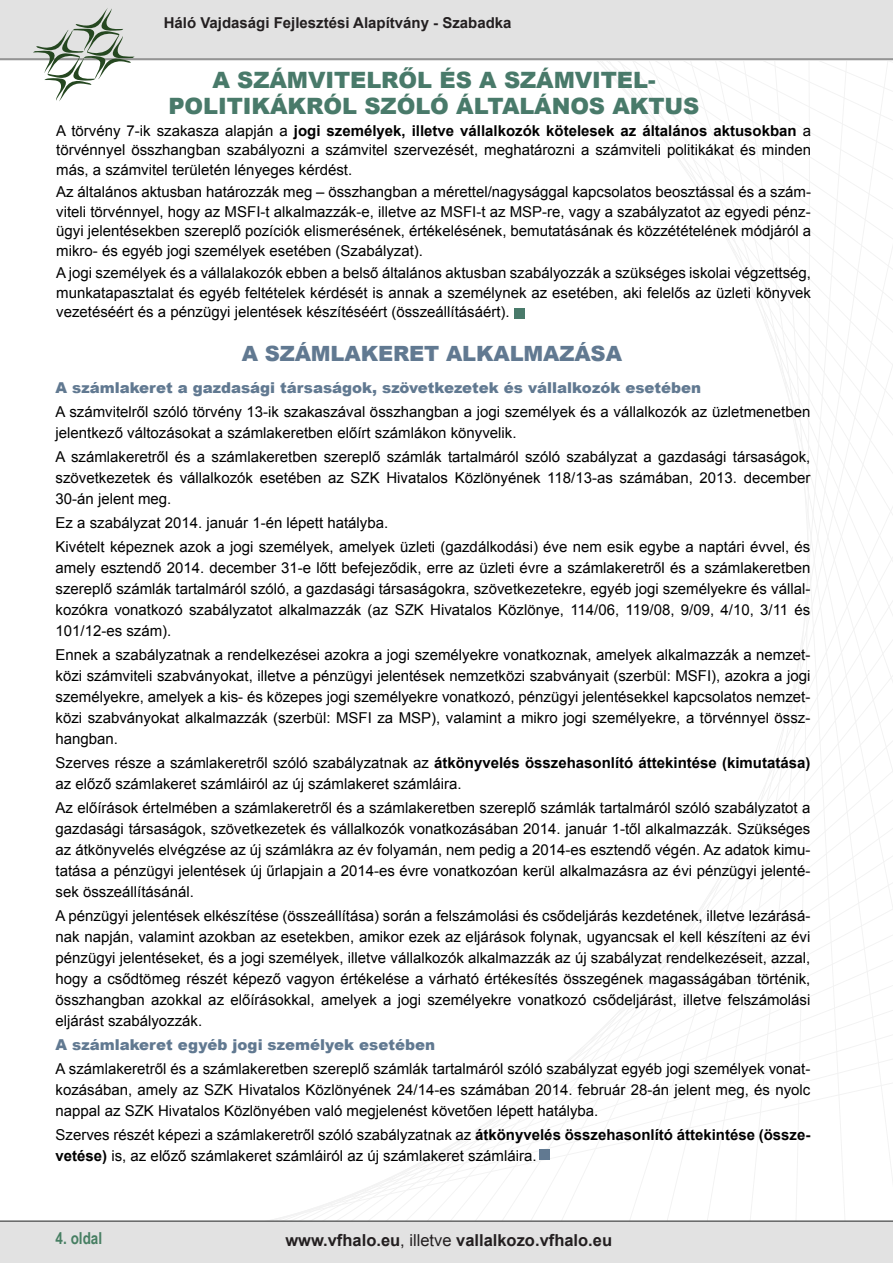
<style>
.page{position:relative;width:893px;height:1263px;background:#fff}
.page>*{position:absolute;margin:0;border:0;box-sizing:border-box;transform-origin:0 0}
.t1{font:900 22.5px/25.5px "Arial";letter-spacing:-.005em;color:#497a6a;text-align:center}
.t2{font:900 21px "Arial";letter-spacing:-.005em;color:#617991}
.t3{font:700 16.5px "Arial";color:#231f20}
.t4{font:700 16.5px "Arial Narrow";color:#477f63}
.t5{font:15px/21px "Arial";color:#000;text-align:justify}
.t6{font:900 15px "Arial";color:#617991}
.t7{font:700 15px "Arial";color:#231f20}
.s1{font-weight:700}
.s2{font-weight:400}
</style>
<div class="page">
<svg style="left:524px;top:101px;width:369px;height:994px"></svg>
<div style="left:0;top:1221px;width:893px;height:42px;background:#e2e2e2"></div>
<hr style="left:0;top:58px;width:893px;height:2px;background:#848484">
<svg style="left:2px;top:0;width:891px;height:101px"></svg>
<hr style="left:0;top:1220px;width:893px;height:2px;background:#636464">
<div style="left:514px;top:308px;width:10px;height:11px;background:#497a6a"></div>
<div style="left:540px;top:1149px;width:10px;height:11px;background:#617991"></div>
<p class="t7" style="left:164px;top:13px;width:349px">Háló Vajdasági Fejlesztési Alapítvány - Szabadka</p>
<h1 class="t1" style="left:168px;top:67px;width:533px">A SZÁMVITELRŐL ÉS A SZÁMVITEL-<br>POLITIKÁKRÓL SZÓLÓ ÁLTALÁNOS AKTUS</h1>
<p class="t5" style="left:56px;top:121px;width:756px;line-height:19.5px">A törvény 7-ik szakasza alapján a <span class="s1">jogi személyek, illetve vállalkozók kötelesek az általános aktusokban</span> a törvénnyel összhangban szabályozni a számvitel szervezését, meghatározni a számviteli politikákat és minden más, a számvitel területén lényeges kérdést.</p>
<p class="t5" style="left:56px;top:182px;width:756px;line-height:19.5px">Az általános aktusban határozzák meg – összhangban a mérettel/nagysággal kapcsolatos beosztással és a szám&shy;viteli törvénnyel, hogy az MSFI-t alkalmazzák-e, illetve az MSFI-t az MSP-re, vagy a szabályzatot az egyedi pénz&shy;ügyi jelentésekben szereplő pozíciók elismerésének, értékelésének, bemutatásának és közzétételének módjáról a mikro- és egyéb jogi személyek esetében (Szabályzat).</p>
<p class="t5" style="left:56px;top:263px;width:756px;line-height:19.5px">A jogi személyek és a vállalakozók ebben a belső általános aktusban szabályozzák a szükséges iskolai végzettség, munkatapasztalat és egyéb feltételek kérdését is annak a személynek az esetében, aki felelős az üzleti könyvek vezetéséért és a pénzügyi jelentések készítéséért (összeállításáért).</p>
<h2 class="t2" style="left:242px;top:338px;width:382px">A SZÁMLAKERET ALKALMAZÁSA</h2>
<p class="t6" style="left:56px;top:377px;width:647px">A számlakeret a gazdasági társaságok, szövetkezetek és vállalkozók esetében</p>
<p class="t5" style="left:56px;top:401px;width:756px">A számvitelről szóló törvény 13-ik szakaszával összhangban a jogi személyek és a vállalkozók az üzletmenetben jelentkező változásokat a számlakeretben előírt számlákon könyvelik.</p>
<p class="t5" style="left:56px;top:446px;width:756px">A számlakeretről és a számlakeretben szereplő számlák tartalmáról szóló szabályzat a gazdasági társaságok, szövetkezetek és vállalkozók esetében az SZK Hivatalos Közlönyének 118/13-as számában, 2013. december 30-án jelent meg.</p>
<p class="t5" style="left:56px;top:511px;width:756px;line-height:24px">Ez a szabályzat 2014. január 1-én lépett hatályba.<br>Kivételt képeznek azok a jogi személyek, amelyek üzleti (gazdálkodási) éve nem esik egybe a naptári évvel, és</p>
<p class="t5" style="left:56px;top:557px;width:756px">amely esztendő 2014. december 31-e lőtt befejeződik, erre az üzleti évre a számlakeretről és a számlakeretben szereplő számlák tartalmáról szóló, a gazdasági társaságokra, szövetkezetekre, egyéb jogi személyekre és vállal&shy;kozókra vonatkozó szabályzatot alkalmazzák (az SZK Hivatalos Közlönye, 114/06, 119/08, 9/09, 4/10, 3/11 és 101/12-es szám).</p>
<p class="t5" style="left:56px;top:644px;width:756px">Ennek a szabályzatnak a rendelkezései azokra a jogi személyekre vonatkoznak, amelyek alkalmazzák a nemzet&shy;közi számviteli szabványokat, illetve a pénzügyi jelentések nemzetközi szabványait (szerbül: MSFI), azokra a jogi személyekre, amelyek a kis- és közepes jogi személyekre vonatkozó, pénzügyi jelentésekkel kapcsolatos nemzet&shy;közi szabványokat alkalmazzák (szerbül: MSFI za MSP), valamint a mikro jogi személyekre, a törvénnyel össz&shy;hangban.</p>
<p class="t5" style="left:56px;top:752px;width:756px">Szerves része a számlakeretről szóló szabályzatnak az <span class="s1">átkönyvelés összehasonlító áttekintése (kimutatása) </span>az előző számlakeret számláiról az új számlakeret számláira.</p>
<p class="t5" style="left:56px;top:797px;width:756px">Az előírások értelmében a számlakeretről és a számlakeretben szereplő számlák tartalmáról szóló szabályzatot a gazdasági társaságok, szövetkezetek és vállalkozók vonatkozásában 2014. január 1-től alkalmazzák. Szükséges az átkönyvelés elvégzése az új számlákra az év folyamán, nem pedig a 2014-es esztendő végén. Az adatok kimu&shy;tatása a pénzügyi jelentések új űrlapjain a 2014-es évre vonatkozóan kerül alkalmazásra az évi pénzügyi jelenté&shy;sek összeállításánál.</p>
<p class="t5" style="left:56px;top:905px;width:756px">A pénzügyi jelentések elkészítése (összeállítása) során a felszámolási és csődeljárás kezdetének, illetve lezárásá&shy;nak napján, valamint azokban az esetekben, amikor ezek az eljárások folynak, ugyancsak el kell készíteni az évi pénzügyi jelentéseket, és a jogi személyek, illetve vállalkozók alkalmazzák az új szabályzat rendelkezéseit, azzal, hogy a csődtömeg részét képező vagyon értékelése a várható értékesítés összegének magasságában történik, összhangban azokkal az előírásokkal, amelyek a jogi személyekre vonatkozó csődeljárást, illetve felszámolási eljárást szabályozzák.</p>
<p class="t6" style="left:56px;top:1034px;width:381px">A számlakeret egyéb jogi személyek esetében</p>
<p class="t5" style="left:56px;top:1058px;width:756px">A számlakeretről és a számlakeretben szereplő számlák tartalmáról szóló szabályzat egyéb jogi személyek vonat&shy;kozásában, amely az SZK Hivatalos Közlönyének 24/14-es számában 2014. február 28-án jelent meg, és nyolc nappal az SZK Hivatalos Közlönyében való megjelenést követően lépett hatályba.</p>
<p class="t5" style="left:56px;top:1124px;width:756px">Szerves részét képezi a számlakeretről szóló szabályzatnak az <span class="s1">átkönyvelés összehasonlító áttekintése (össze&shy;vetése)</span> is, az előző számlakeret számláiról az új számlakeret számláira.</p>
<p class="t4" style="left:56px;top:1226px;width:48px">4. oldal</p>
<p class="t3" style="left:285px;top:1229px;width:328px">www.vfhalo.eu<span class="s2">, illetve</span> vallalkozo.vfhalo.eu</p>
</div>
